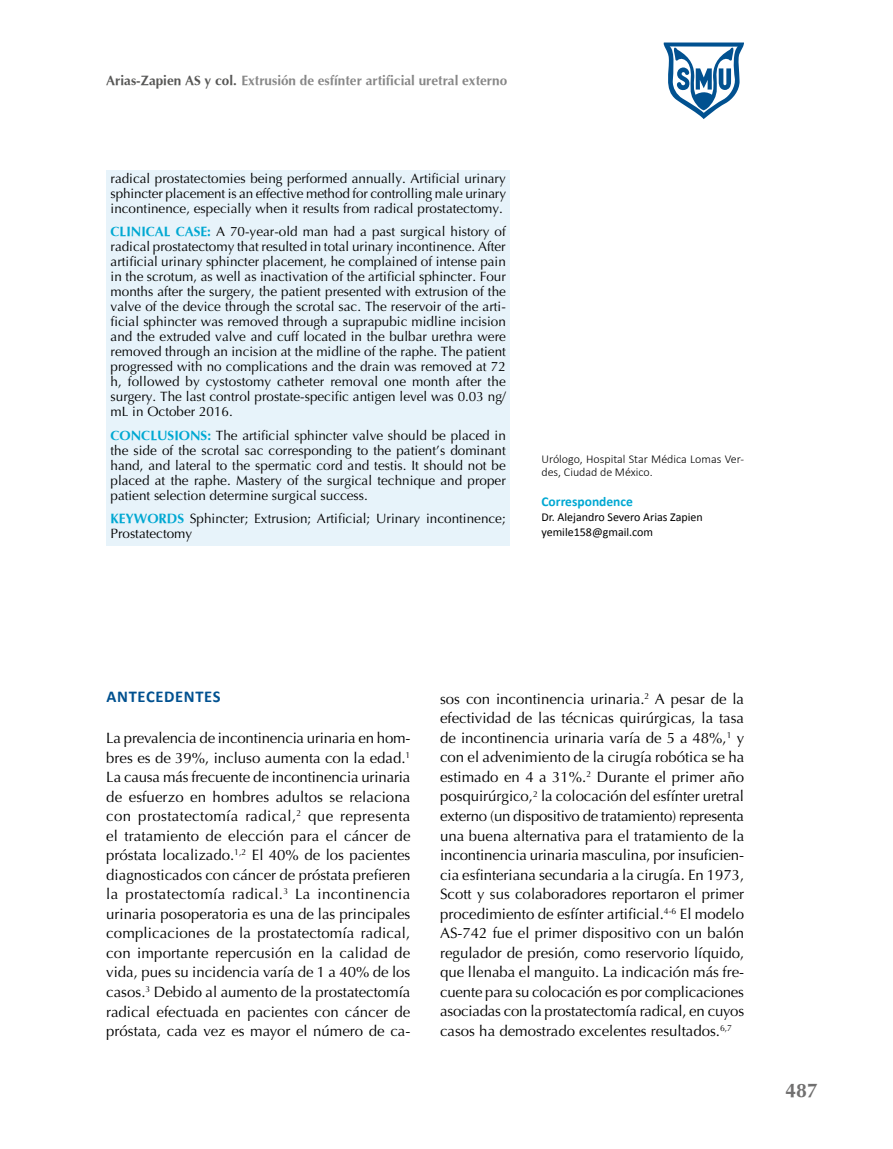
<style>
.page{position:relative;width:893px;height:1149px;background:#fff}
.page>*{position:absolute;margin:0;border:0;box-sizing:border-box;transform-origin:0 0}
.t1{font:700 19.5px "Optima";color:#706f6f}
.t2{font:700 16.5px "Calibri";letter-spacing:.04em;color:#015190}
.t3{font:15px/19.5px "Optima";color:#000;text-align:justify}
.t4{font:13.5px/15px "Optima";color:#000;text-align:justify}
.t5{font:700 13.5px "Optima";color:#878787}
.t6{font:700 13.5px "Calibri";color:#00a8d2}
.t7{font:300 12px/13.5px "Calibri";color:#000}
.t8{font:12px/15px "Calibri";color:#000}
.s1{color:#575756}
.s2{font-weight:700;color:#00a8d2}
</style>
<div class="page">
<div style="left:106px;top:170px;width:404px;height:375px;background:#e7f3fa"></div>
<svg style="left:663px;top:42px;width:81px;height:77px"></svg>
<p class="t5" style="left:106px;top:73px;width:402px"><span class="s1">Arias-Zapien AS y col.</span> Extrusión de esfínter artificial uretral externo</p>
<p class="t4" style="left:111px;top:171px;width:397px">radical prostatectomies being performed annually. Artificial urinary sphincter placement is an effective method for controlling male urinary incontinence, especially when it results from radical prostatectomy.</p>
<p class="t4" style="left:111px;top:224px;width:397px"><span class="s2">CLINICAL CASE:</span> A 70-year-old man had a past surgical history of radical prostatectomy that resulted in total urinary incontinence. After artificial urinary sphincter placement, he complained of intense pain in the scrotum, as well as inactivation of the artificial sphincter. Four months after the surgery, the patient presented with extrusion of the valve of the device through the scrotal sac. The reservoir of the arti&shy;ficial sphincter was removed through a suprapubic midline incision and the extruded valve and cuff located in the bulbar urethra were removed through an incision at the midline of the raphe. The patient progressed with no complications and the drain was removed at 72 h, followed by cystostomy catheter removal one month after the surgery. The last control prostate-specific antigen level was 0.03 ng/ mL in October 2016.</p>
<p class="t4" style="left:111px;top:428px;width:397px"><span class="s2">CONCLUSIONS:</span> The artificial sphincter valve should be placed in the side of the scrotal sac corresponding to the patient’s dominant hand, and lateral to the spermatic cord and testis. It should not be placed at the raphe. Mastery of the surgical technique and proper patient selection determine surgical success.</p>
<p class="t4" style="left:111px;top:511px;width:397px"><span class="s2">KEYWORDS</span> Sphincter; Extrusion; Artificial; Urinary incontinence;<br>Prostatectomy</p>
<p class="t7" style="left:541px;top:451px;width:204px">Urólogo, Hospital Star Médica Lomas Ver&shy;des, Ciudad de México.</p>
<p class="t6" style="left:541px;top:493px;width:93px">Correspondence</p>
<p class="t8" style="left:541px;top:509px;width:163px">Dr. Alejandro Severo Arias Zapien yemile158@gmail.com</p>
<p class="t2" style="left:107px;top:686px;width:115px">ANTECEDENTES</p>
<p class="t3" style="left:106px;top:728px;width:306px">La prevalencia de incontinencia urinaria en hom&shy;bres es de 39%, incluso aumenta con la edad.<sup>1<br></sup>La causa más frecuente de incontinencia urinaria de esfuerzo en hombres adultos se relaciona con prostatectomía radical,<sup>2</sup> que representa el tratamiento de elección para el cáncer de próstata localizado.<sup>1,2</sup> El 40% de los pacientes diagnosticados con cáncer de próstata prefieren la prostatectomía radical.<sup>3</sup> La incontinencia urinaria posoperatoria es una de las principales complicaciones de la prostatectomía radical, con importante repercusión en la calidad de vida, pues su incidencia varía de 1 a 40% de los casos.<sup>3</sup> Debido al aumento de la prostatectomía radical efectuada en pacientes con cáncer de próstata, cada vez es mayor el número de ca-</p>
<p class="t3" style="left:440px;top:689px;width:306px">sos con incontinencia urinaria.<sup>2</sup> A pesar de la efectividad de las técnicas quirúrgicas, la tasa de incontinencia urinaria varía de 5 a 48%,<sup>1</sup> y con el advenimiento de la cirugía robótica se ha estimado en 4 a 31%.<sup>2</sup> Durante el primer año posquirúrgico,<sup>2</sup> la colocación del esfínter uretral externo (un dispositivo de tratamiento) representa una buena alternativa para el tratamiento de la incontinencia urinaria masculina, por insuficien&shy;cia esfinteriana secundaria a la cirugía. En 1973, Scott y sus colaboradores reportaron el primer procedimiento de esfínter artificial.<sup>4-6</sup> El modelo AS-742 fue el primer dispositivo con un balón regulador de presión, como reservorio líquido, que llenaba el manguito. La indicación más fre&shy;cuente para su colocación es por complicaciones asociadas con la prostatectomía radical, en cuyos casos ha demostrado excelentes resultados.<sup>6,7</sup></p>
<h1 class="t1" style="left:785px;top:1079px;width:34px">487</h1>
</div>
